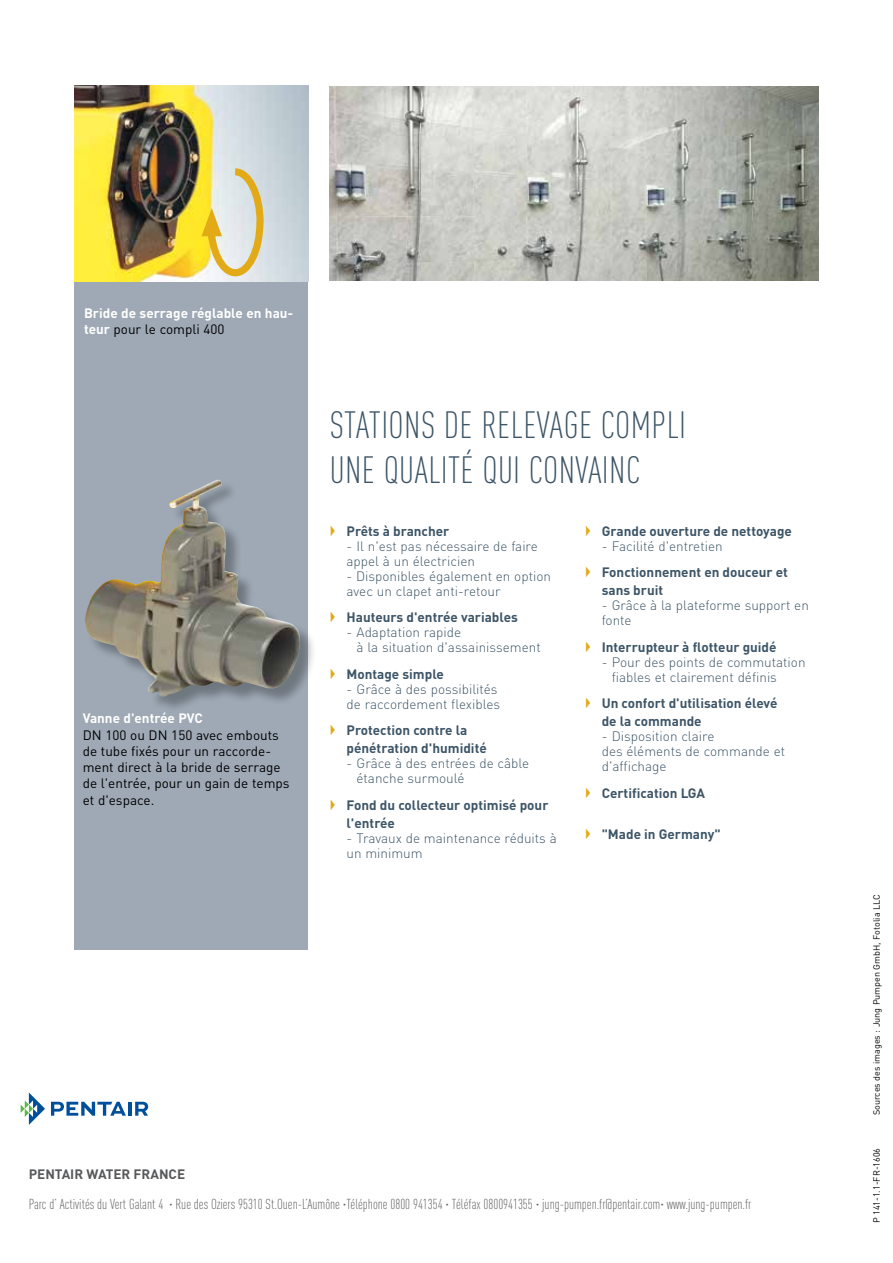
<style>
.page{position:relative;width:893px;height:1263px;background:#fff}
.page>*{position:absolute;margin:0;border:0;box-sizing:border-box;transform-origin:0 0}
.t1{font:300 condensed 37.5px/45px "DIN Pro";letter-spacing:.01em;color:#3d5567}
.t2{font:300 condensed 14.25px "DIN Pro";color:#58595b}
.t3{font:300 13.5px/15px "DIN Pro";color:#3d5567}
.t4{font:700 13.5px/18px "DIN Pro";color:#3d5567}
.t5{font:13.5px/16.2px "DIN Pro";color:#000}
.t6{font:700 13.5px/16.2px "DIN Pro";color:#fff}
.t7{font:700 13.5px "DIN Pro";color:#58595b}
.t8{font:9px "DIN Pro";color:#000}
.s1{font-weight:400;color:#000}
.s2{font-family:"Adobe Gothic Std";color:#e3aa17}
.s3{font-weight:300}
</style>
<div class="page">
<div style="left:74px;top:86px;width:234px;height:863px;background:#9ea9b5"></div>
<img style="left:74px;top:85px;width:234px;height:196px">
<svg style="left:201px;top:165px;width:66px;height:115px;background:#e4daab"></svg>
<img style="left:329px;top:86px;width:490px;height:194px">
<div style="left:86px;top:481px;width:231px;height:232px;background:#000;opacity:.3"></div>
<img style="left:85px;top:480px;width:215px;height:216px">
<svg style="left:21px;top:1092px;width:24px;height:33px"></svg>
<svg style="left:51px;top:1102px;width:75px;height:14px"></svg>
<hr style="left:128px;top:1102px;width:3px;height:14px;background:#004f9a">
<svg style="left:135px;top:1102px;width:13px;height:14px"></svg>
<p class="t6" style="left:84px;top:303px;width:211px">Bride de serrage réglable en hau&shy;teur <span class="s1">pour le compli 400</span></p>
<p class="t6" style="left:83px;top:709px;width:122px">Vanne d'entrée PVC</p>
<p class="t5" style="left:83px;top:725px;width:208px">DN 100 ou DN 150 avec embouts de tube fixés pour un raccorde&shy;ment direct à la bride de serrage de l'entrée, pour un gain de temps et d'espace.</p>
<h1 class="t1" style="left:330px;top:400px;width:358px">STATIONS DE RELEVAGE COMPLI<br>UNE QUALITÉ QUI CONVAINC</h1>
<p class="t4" style="left:330px;top:520px;width:121px"><span class="s2">▶</span> Prêts à brancher</p>
<p class="t3" style="left:347px;top:537px;width:193px">- Il n'est pas nécessaire de faire appel à un électricien</p>
<p class="t3" style="left:347px;top:567px;width:206px">- Disponibles également en option avec un clapet anti-retour</p>
<p class="t4" style="left:330px;top:607px;width:190px"><span class="s2">▶</span> Hauteurs d'entrée variables</p>
<p class="t3" style="left:357px;top:624px;width:186px;text-indent:-10px">- Adaptation rapide<br>à la situation d'assainissement</p>
<p class="t4" style="left:330px;top:663px;width:116px"><span class="s2">▶</span> Montage simple</p>
<p class="t3" style="left:347px;top:680px;width:155px">- Grâce à des possibilités de raccordement flexibles</p>
<p class="t4" style="left:347px;top:720px;width:142px;text-indent:-17px"><span class="s2">▶</span> Protection contre la pénétration d'humidité</p>
<p class="t3" style="left:357px;top:755px;width:174px;text-indent:-10px">- Grâce à des entrées de câble étanche surmoulé</p>
<p class="t4" style="left:347px;top:794px;width:203px;text-indent:-17px"><span class="s2">▶</span> Fond du collecteur optimisé pour l'entrée</p>
<p class="t3" style="left:347px;top:829px;width:212px">- Travaux de maintenance réduits à un minimum</p>
<p class="t4" style="left:585px;top:520px;width:209px"><span class="s2">▶</span> Grande ouverture de nettoyage</p>
<p class="t4" style="left:585px;top:531px;width:205px;line-height:26.5px;text-indent:17px"><span class="s3">- Facilité d'entretien<br></span><span class="s2">▶</span> Fonctionnement en douceur et</p>
<p class="t4" style="left:602px;top:580px;width:63px">sans bruit</p>
<p class="t3" style="left:602px;top:597px;width:209px">- Grâce à la plateforme support en fonte</p>
<p class="t4" style="left:585px;top:636px;width:193px"><span class="s2">▶</span> Interrupteur à flotteur guidé</p>
<p class="t3" style="left:612px;top:653px;width:195px;text-indent:-10px">- Pour des points de commutation fiables et clairement définis</p>
<p class="t4" style="left:602px;top:693px;width:177px;text-indent:-17px"><span class="s2">▶</span> Un confort d'utilisation élevé de la commande</p>
<p class="t3" style="left:602px;top:728px;width:185px">- Disposition claire<br>des éléments de commande et d'affichage</p>
<p class="t4" style="left:585px;top:782px;width:122px"><span class="s2">▶</span> Certification LGA</p>
<p class="t4" style="left:585px;top:824px;width:138px"><span class="s2">▶</span> "Made in Germany"</p>
<p class="t7" style="left:29px;top:1163px;width:158px">PENTAIR WATER FRANCE</p>
<p class="t2" style="left:29px;top:1193px;width:724px">Parc d’ Activités du Vert Galant 4 · Rue des Oziers 95310 St.Ouen-L’Aumône ·Téléphone 0800 941354 · Téléfax 0800941355 · jung-pumpen.fr@pentair.com· www.jung-pumpen.fr</p>
<p class="t8" style="left:869px;top:1115px;width:222px;rotate:-90deg">Sources des images : Jung Pumpen GmbH, Fotolia LLC</p>
<p class="t8" style="left:869px;top:1223px;width:77px;rotate:-90deg">P 141-1.1-FR-1606</p>
</div>
